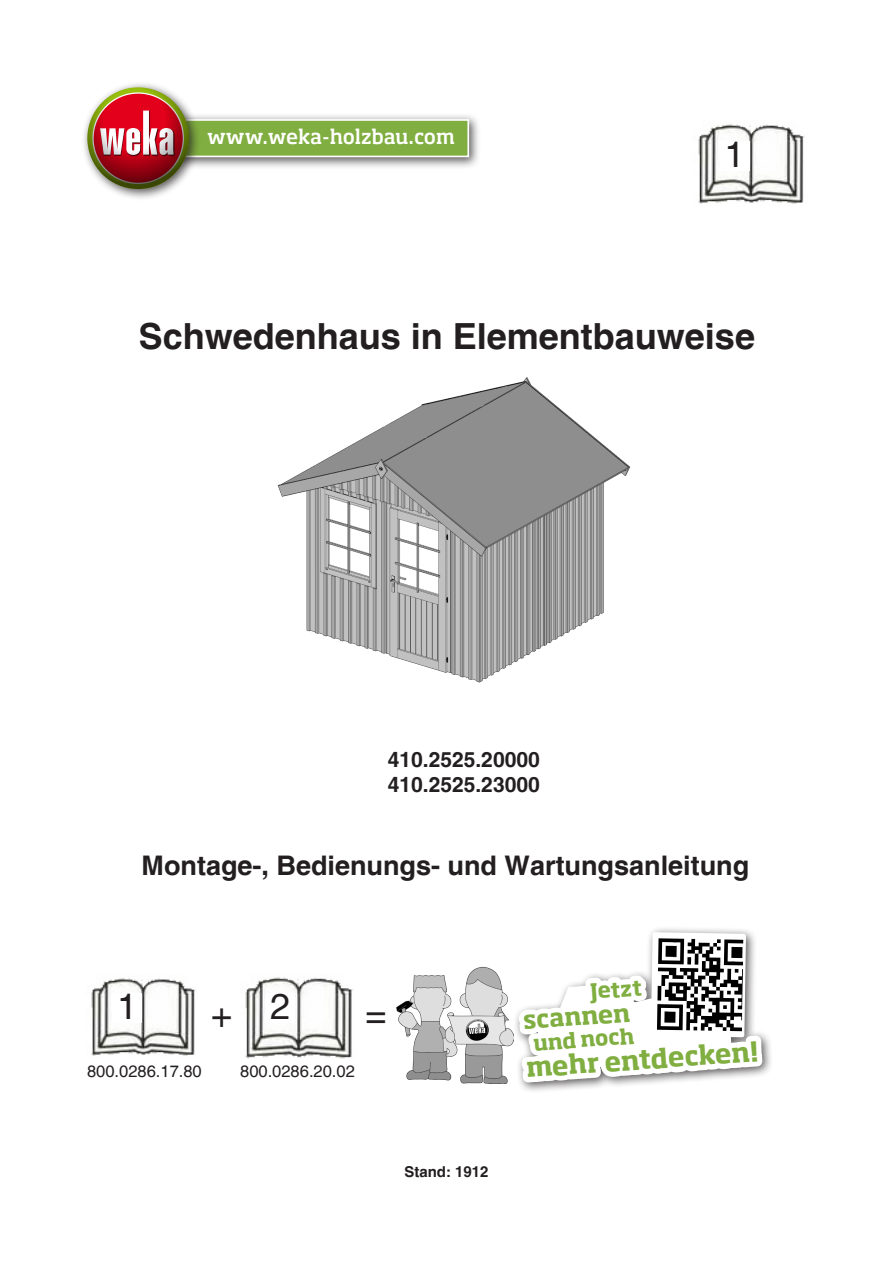
<style>
.page{position:relative;width:893px;height:1263px;background:#fff}
.page>*{position:absolute;margin:0;border:0;box-sizing:border-box;transform-origin:0 0}
.t1{font:700 36px "Helvetica";color:#231f20}
.t2{font:36px "Helvetica";color:#231f20}
.t3{font:700 27px "Helvetica";color:#231f20}
.t4{font:700 26.1px "Soho Std";color:#80ae40}
.t5{font:700 24px "Soho Std";color:#80ae40}
.t6{font:700 21px/25.2px "Helvetica";color:#231f20}
.t7{font:700 20.85px "Soho Std";color:#80ae40}
.t8{font:500 19.8px "Soho Std";color:#fff}
.t9{font:16.5px "Helvetica";color:#231f20}
.t10{font:700 15px "Helvetica";color:#231f20}
</style>
<div class="page">
<img style="left:277px;top:377px;width:353px;height:306px">
<div style="left:168px;top:113px;width:313px;height:56px;background:#231f20;opacity:.75"></div>
<div style="left:175px;top:120px;width:293px;height:36px;background:#80ae40"></div>
<div style="left:174px;top:119px;width:295px;height:38px;border:2px solid #fff"></div>
<div style="left:81px;top:81px;width:120px;height:120px;background:#231f20;opacity:.75"></div>
<img style="left:88px;top:98px;width:99px;height:71px">
<img style="left:87px;top:87px;width:102px;height:102px;border-radius:51px">
<div style="left:513px;top:926px;width:261px;height:168px;background:#231f20;opacity:.75"></div>
<svg style="left:514px;top:926px;width:254px;height:168px"></svg>
<img style="left:698px;top:124px;width:107px;height:80px">
<div style="left:720px;top:141px;width:29px;height:29px;background:#fff"></div>
<img style="left:91px;top:978px;width:105px;height:78px">
<div style="left:112px;top:993px;width:30px;height:30px;background:#fff"></div>
<img style="left:245px;top:977px;width:108px;height:81px">
<div style="left:265px;top:993px;width:30px;height:30px;background:#fff"></div>
<img style="left:396px;top:966px;width:117px;height:117px">
<p class="t8" style="left:207px;top:124px;width:249px">www.weka-holzbau.com</p>
<h1 class="t2" style="left:724px;top:133px;width:22px">1</h1>
<h1 class="t1" style="left:139px;top:314px;width:618px">Schwedenhaus in Elementbauweise</h1>
<p class="t6" style="left:388px;top:747px;width:153px">410.2525.20000<br>410.2525.23000</p>
<p class="t3" style="left:142px;top:849px;width:609px">Montage-, Bedienungs- und Wartungsanleitung</p>
<h1 class="t2" style="left:117px;top:985px;width:22px">1</h1>
<h1 class="t2" style="left:211px;top:989px;width:80px">+ 2</h1>
<h1 class="t2" style="left:365px;top:993px;width:23px">=</h1>
<p class="t9" style="left:87px;top:1061px;width:116px">800.0286.17.80</p>
<p class="t9" style="left:240px;top:1061px;width:116px">800.0286.20.02</p>
<p class="t10" style="left:404px;top:1162px;width:86px">Stand: 1912</p>
<p class="t7" style="left:589px;top:978px;width:53px;rotate:-4deg">Jetzt</p>
<p class="t5" style="left:522px;top:1005px;width:109px;rotate:-4deg">scannen</p>
<p class="t7" style="left:532px;top:1029px;width:103px;rotate:-4deg">und noch</p>
<p class="t4" style="left:525px;top:1051px;width:234px;rotate:-4deg">mehr entdecken!</p>
</div>
